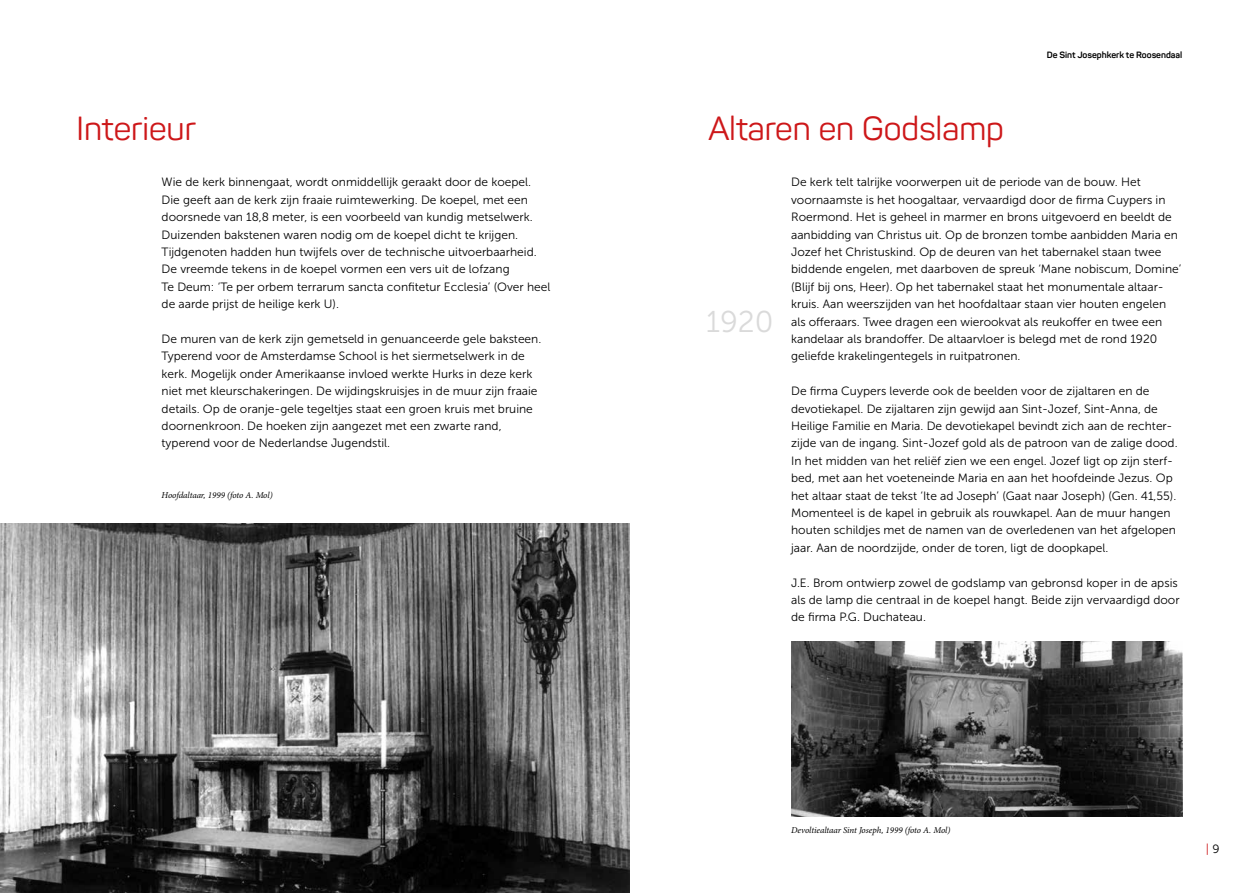
<style>
.page{position:relative;width:1259px;height:893px;background:#fff}
.page>*{position:absolute;margin:0;border:0;box-sizing:border-box;transform-origin:0 0}
.t1{font:33px "Panton";color:#cd1719}
.t2{font:30px "Museo Sans 300";color:#dadada}
.t3{font:12px/17.4px "Museo Sans 300";color:#000}
.t4{font:12px "Museo Sans 300";color:#cd1719}
.t5{font:italic 9px "Minion Pro";letter-spacing:-.01em;color:#000}
.t6{font:700 9px "Panton";color:#000}
.s1{color:#000}
</style>
<div class="page">
<img style="left:0;top:523px;width:629px;height:370px">
<img style="left:791px;top:641px;width:391px;height:175px">
<h1 class="t1" style="left:77px;top:108px;width:121px">Interieur</h1>
<p class="t3" style="left:162px;top:174px;width:390px">Wie de kerk binnengaat, wordt onmiddellijk geraakt door de koepel.<br>Die geeft aan de kerk zijn fraaie ruimtewerking. De koepel, met een doorsnede van 18,8 meter, is een voorbeeld van kundig metselwerk.<br>Duizenden bakstenen waren nodig om de koepel dicht te krijgen.<br>Tijdgenoten hadden hun twijfels over de technische uitvoerbaarheid.<br>De vreemde tekens in de koepel vormen een vers uit de lofzang<br>Te Deum: ‘Te per orbem terrarum sancta confitetur Ecclesia’ (Over heel de aarde prijst de heilige kerk U).</p>
<p class="t3" style="left:162px;top:330px;width:381px">De muren van de kerk zijn gemetseld in genuanceerde gele baksteen.<br>Typerend voor de Amsterdamse School is het siermetselwerk in de kerk. Mogelijk onder Amerikaanse invloed werkte Hurks in deze kerk niet met kleurschakeringen. De wijdingskruisjes in de muur zijn fraaie details. Op de oranje-gele tegeltjes staat een groen kruis met bruine doornenkroon. De hoeken zijn aangezet met een zwarte rand, typerend voor de Nederlandse Jugendstil.</p>
<p class="t5" style="left:162px;top:489px;width:113px">Hoofdaltaar, 1999 (foto A. Mol)</p>
<h1 class="t1" style="left:708px;top:108px;width:297px">Altaren en Godslamp</h1>
<p class="t6" style="left:1046px;top:49px;width:137px">De Sint Josephkerk te Roosendaal</p>
<h2 class="t2" style="left:706px;top:306px;width:69px">1920</h2>
<p class="t3" style="left:791px;top:174px;width:392px">De kerk telt talrijke voorwerpen uit de periode van de bouw. Het voornaamste is het hoogaltaar, vervaardigd door de firma Cuypers in Roermond. Het is geheel in marmer en brons uitgevoerd en beeldt de aanbidding van Christus uit. Op de bronzen tombe aanbidden Maria en Jozef het Christuskind. Op de deuren van het tabernakel staan twee biddende engelen, met daarboven de spreuk ‘Mane nobiscum, Domine’ (Blijf bij ons, Heer). Op het tabernakel staat het monumentale altaar&shy;kruis. Aan weerszijden van het hoofdaltaar staan vier houten engelen als offeraars. Twee dragen een wierookvat als reukoffer en twee een kandelaar als brandoffer. De altaarvloer is belegd met de rond 1920 geliefde krakelingentegels in ruitpatronen.</p>
<p class="t3" style="left:791px;top:382px;width:388px">De firma Cuypers leverde ook de beelden voor de zijaltaren en de devotiekapel. De zijaltaren zijn gewijd aan Sint-Jozef, Sint-Anna, de Heilige Familie en Maria. De devotiekapel bevindt zich aan de rechter&shy;zijde van de ingang. Sint-Jozef gold als de patroon van de zalige dood.<br>In het midden van het reliëf zien we een engel. Jozef ligt op zijn sterf&shy;bed, met aan het voeteneinde Maria en aan het hoofdeinde Jezus. Op het altaar staat de tekst ‘Ite ad Joseph’ (Gaat naar Joseph) (Gen. 41,55).<br>Momenteel is de kapel in gebruik als rouwkapel. Aan de muur hangen houten schildjes met de namen van de overledenen van het afgelopen jaar. Aan de noordzijde, onder de toren, ligt de doopkapel.</p>
<p class="t3" style="left:791px;top:574px;width:390px">J.E. Brom ontwierp zowel de godslamp van gebronsd koper in de apsis als de lamp die centraal in de koepel hangt. Beide zijn vervaardigd door de firma P.G. Duchateau.</p>
<p class="t5" style="left:791px;top:824px;width:161px">Devoltiealtaar Sint Joseph, 1999 (foto A. Mol)</p>
<p class="t4" style="left:1205px;top:842px;width:15px">| <span class="s1">9</span></p>
</div>
